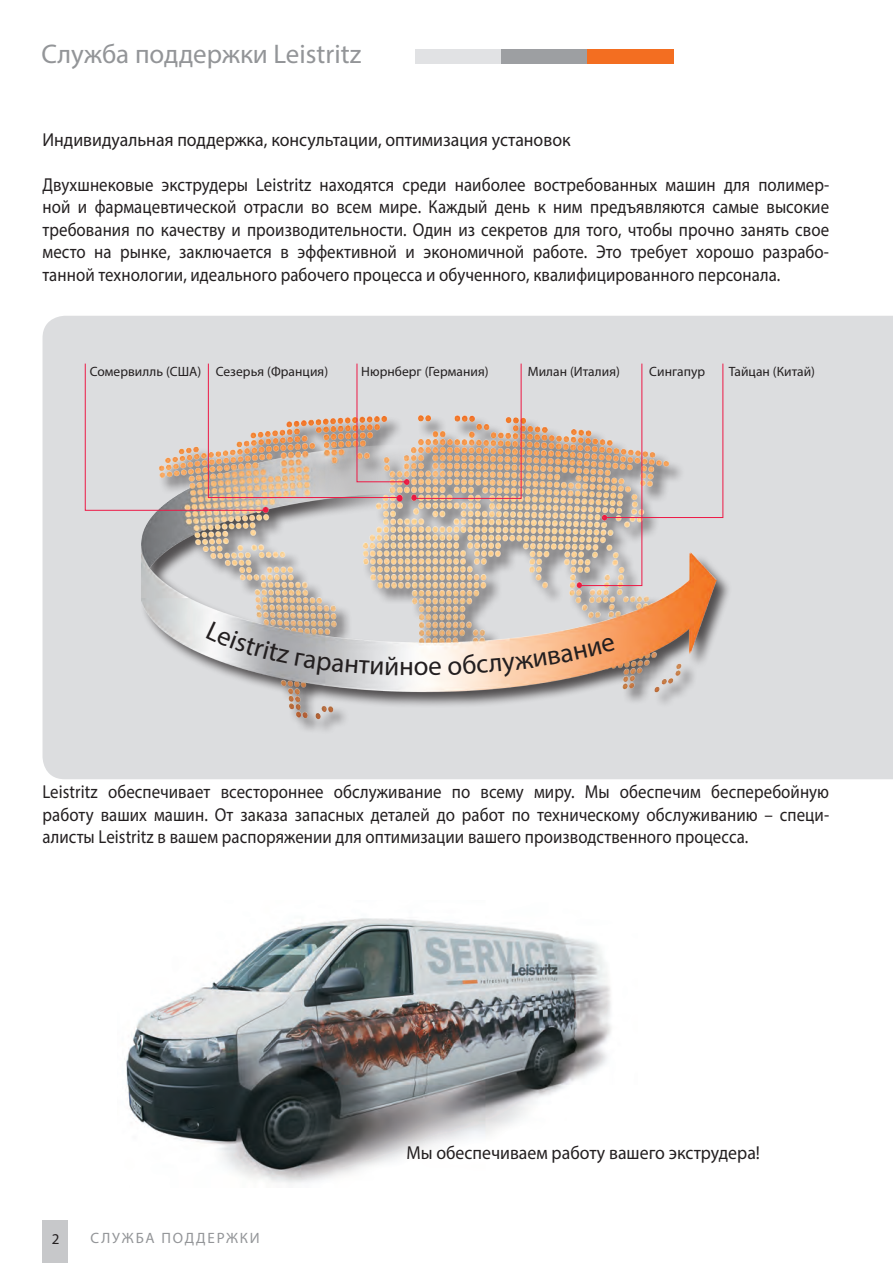
<style>
.page{position:relative;width:893px;height:1263px;background:#fff}
.page>*{position:absolute;margin:0;border:0;box-sizing:border-box;transform-origin:0 0}
.t1{font:27px "Myriad Pro";color:#939598}
.t2{font:18.75px/22.5px "Myriad Pro";color:#231f20;text-align:justify;scale:.9 1}
.t3{font:18.75px "Myriad Pro";color:#231f20;scale:.95 1}
.t4{font:15px "Myriad Pro";letter-spacing:.12em;color:#939598}
.t5{font:15px "Myriad Pro";color:#231f20}
.t6{font:13.5px "Myriad Pro";letter-spacing:.005em;color:#231f20}
</style>
<div class="page">
<div style="left:43px;top:1220px;width:25px;height:43px;background:#c7c8ca"></div>
<div style="left:43px;top:316px;width:850px;height:463px;background:#dcdddf"></div>
<img style="left:126px;top:918px;width:485px;height:266px">
<div style="left:415px;top:50px;width:86px;height:14px;background:#e1e2e4"></div>
<div style="left:501px;top:50px;width:87px;height:14px;background:#9d9fa2"></div>
<div style="left:588px;top:50px;width:86px;height:14px;background:#f36e21"></div>
<div style="left:141px;top:415px;width:592px;height:320px;background:#dcdddf"></div>
<img style="left:141px;top:414px;width:576px;height:306px">
<svg style="left:84px;top:363px;width:438px;height:148px;background:#d4c6be"></svg>
<svg style="left:578px;top:363px;width:146px;height:223px"></svg>
<svg style="left:206px;top:621px;width:83px;height:43px"></svg>
<svg style="left:295px;top:652px;width:146px;height:24px"></svg>
<svg style="left:448px;top:637px;width:168px;height:40px;background:#f4c5a3"></svg>
<h1 class="t1" style="left:41px;top:37px;width:321px">Служба поддержки Leistritz</h1>
<p class="t3" style="left:43px;top:128px;width:557px">Индивидуальная поддержка, консультации, оптимизация установок</p>
<p class="t2" style="left:43px;top:173px;width:876px">Двухшнековые экструдеры Leistritz находятся среди наиболее востребованных машин для полимер&shy;ной и фармацевтической отрасли во всем мире. Каждый день к ним предъявляются самые высокие требования по качеству и производительности. Один из секретов для того, чтобы прочно занять свое место на рынке, заключается в эффективной и экономичной работе. Это требует хорошо разрабо&shy;танной технологии, идеального рабочего процесса и обученного, квалифицированного персонала.</p>
<p class="t6" style="left:90px;top:363px;width:240px">Сомервилль (США) Сезерья (Франция)</p>
<p class="t6" style="left:361px;top:363px;width:129px">Нюрнберг (Германия)</p>
<p class="t6" style="left:528px;top:363px;width:94px">Милан (Италия)</p>
<p class="t6" style="left:649px;top:363px;width:57px">Сингапур</p>
<p class="t6" style="left:729px;top:363px;width:88px">Тайцан (Китай)</p>
<p class="t2" style="left:43px;top:781px;width:876px">Leistritz обеспечивает всестороннее обслуживание по всему миру. Мы обеспечим бесперебойную работу ваших машин. От заказа запасных деталей до работ по техническому обслуживанию – специ&shy;алисты Leistritz в вашем распоряжении для оптимизации вашего производственного процесса.</p>
<p class="t5" style="left:52px;top:1229px;width:9px">2</p>
<p class="t4" style="left:90px;top:1229px;width:171px">СЛУЖБА ПОДДЕРЖКИ</p>
<p class="t3" style="left:406px;top:1141px;width:374px">Мы обеспечиваем работу вашего экструдера!</p>
</div>
